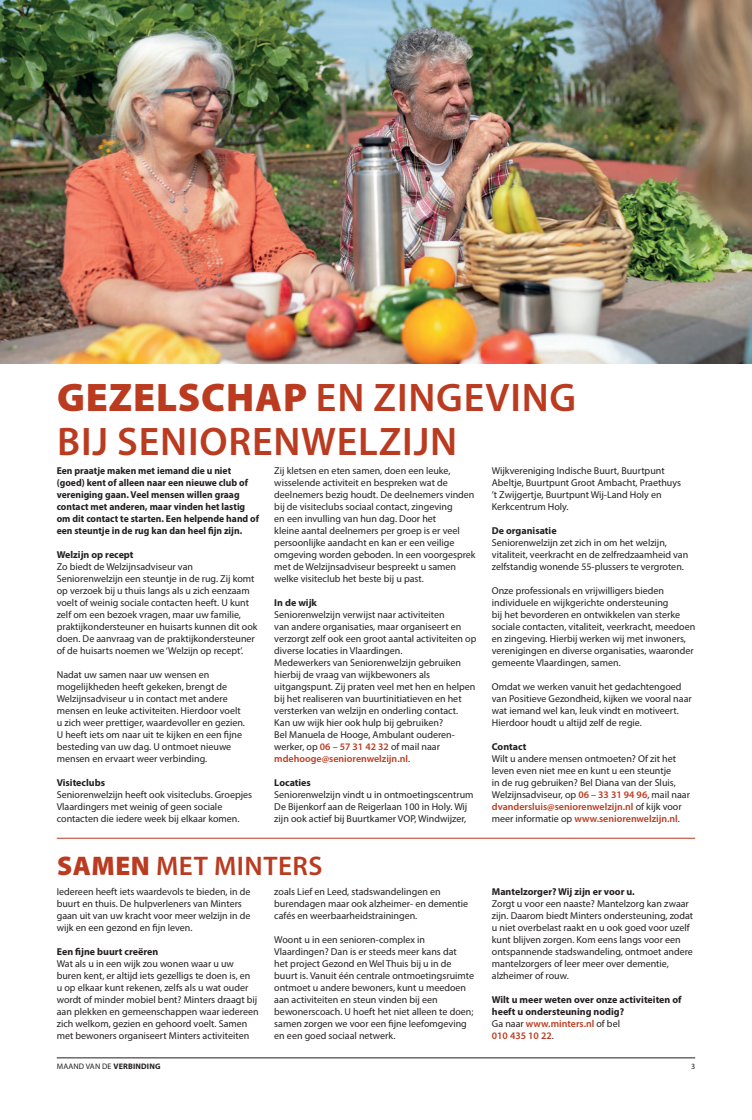
<style>
.page{position:relative;width:752px;height:1120px;background:#fff}
.page>*{position:absolute;margin:0;border:0;box-sizing:border-box;transform-origin:0 0}
.t1{font:600 40px/44px "Myriad Pro";letter-spacing:.02em;color:#ba3b1f}
.t2{font:600 27px "Myriad Pro";letter-spacing:.02em;color:#ba3b1f}
.t3{font:10px/12px "Myriad Pro";color:#231f20}
.t4{font:700 10px/12px "Myriad Pro";color:#231f20;scale:.96 1}
.t5{font:700 10px/12px "Myriad Pro";color:#231f20}
.t6{font:8px "Myriad Pro";letter-spacing:.02em;color:#231f20}
.s1{font-weight:900}
.s2{font-weight:600;color:#ba3b1f}
.s3{font-weight:400}
.s4{font-weight:700}
</style>
<div class="page">
<hr style="left:57px;top:1057px;width:637px;height:1px;background:#231f20">
<img style="left:0;top:0;width:751px;height:363px">
<hr style="left:57px;top:838px;width:637px;height:1px;background:#ba3b1f">
<h1 class="t1" style="left:57px;top:375px;width:520px"><span class="s1">GEZELSCHAP</span> EN ZINGEVING<br>BIJ SENIORENWELZIJN</h1>
<p class="t4" style="left:57px;top:465px;width:212px">Een praatje maken met iemand die u niet (goed) kent of alleen naar een nieuwe club of vereniging gaan. Veel mensen willen graag contact met anderen, maar vinden het lastig om dit contact te starten. Een helpende hand of een steuntje in de rug kan dan heel fijn zijn.</p>
<p class="t5" style="left:57px;top:549px;width:78px">Welzijn op recept</p>
<p class="t3" style="left:57px;top:561px;width:202px">Zo biedt de Welzijnsadviseur van Seniorenwelzijn een steuntje in de rug. Zij komt op verzoek bij u thuis langs als u zich eenzaam voelt of weinig sociale contacten heeft. U kunt zelf om een bezoek vragen, maar uw familie, praktijkondersteuner en huisarts kunnen dit ook doen. De aanvraag van de praktijkondersteuner of de huisarts noemen we ‘Welzijn op recept’.</p>
<p class="t3" style="left:57px;top:669px;width:190px">Nadat uw samen naar uw wensen en mogelijkheden heeft gekeken, brengt de Welzijnsadviseur u in contact met andere mensen en leuke activiteiten. Hierdoor voelt u zich weer prettiger, waardevoller en gezien.<br>U heeft iets om naar uit te kijken en een fijne besteding van uw dag. U ontmoet nieuwe mensen en ervaart weer verbinding.</p>
<p class="t5" style="left:57px;top:777px;width:50px">Visiteclubs</p>
<p class="t3" style="left:57px;top:789px;width:197px">Seniorenwelzijn heeft ook visiteclubs. Groepjes<br>Vlaardingers met weinig of geen sociale contacten die iedere week bij elkaar komen.</p>
<p class="t3" style="left:274px;top:465px;width:203px">Zij kletsen en eten samen, doen een leuke, wisselende activiteit en bespreken wat de deelnemers bezig houdt. De deelnemers vinden bij de visiteclubs sociaal contact, zingeving<br>en een invulling van hun dag. Door het<br>kleine aantal deelnemers per groep is er veel persoonlijke aandacht en kan er een veilige omgeving worden geboden. In een voorgesprek met de Welzijnsadviseur bespreekt u samen welke visiteclub het beste bij u past.</p>
<p class="t5" style="left:274px;top:597px;width:44px">In de wijk</p>
<p class="t3" style="left:274px;top:609px;width:203px">Seniorenwelzijn verwijst naar activiteiten<br>van andere organisaties, maar organiseert en verzorgt zelf ook een groot aantal activiteiten op diverse locaties in Vlaardingen.<br>Medewerkers van Seniorenwelzijn gebruiken hierbij de vraag van wijkbewoners als uitgangspunt. Zij praten veel met hen en helpen bij het realiseren van buurtinitiatieven en het versterken van welzijn en onderling contact.<br>Kan uw wijk hier ook hulp bij gebruiken?<br>Bel Manuela de Hooge, Ambulant ouderen&shy;werker, op <span class="s2">06 – 57 31 42 32</span> of mail naar <span class="s2">mdehooge@seniorenwelzijn.nl</span>.</p>
<p class="t5" style="left:274px;top:777px;width:38px">Locaties</p>
<p class="t3" style="left:274px;top:789px;width:201px">Seniorenwelzijn vindt u in ontmoetingscentrum<br>De Bijenkorf aan de Reigerlaan 100 in Holy. Wij zijn ook actief bij Buurtkamer VOP, Windwijzer,</p>
<p class="t3" style="left:491px;top:465px;width:190px">Wijkvereniging Indische Buurt, Buurtpunt Abeltje, Buurtpunt Groot Ambacht, Praethuys ’t Zwijgertje, Buurtpunt Wij-Land Holy en Kerkcentrum Holy.</p>
<p class="t5" style="left:491px;top:525px;width:66px">De organisatie</p>
<p class="t3" style="left:491px;top:537px;width:198px">Seniorenwelzijn zet zich in om het welzijn, vitaliteit, veerkracht en de zelfredzaamheid van zelfstandig wonende 55-plussers te vergroten.</p>
<p class="t3" style="left:491px;top:585px;width:205px">Onze professionals en vrijwilligers bieden individuele en wijkgerichte ondersteuning<br>bij het bevorderen en ontwikkelen van sterke sociale contacten, vitaliteit, veerkracht, meedoen en zingeving. Hierbij werken wij met inwoners, verenigingen en diverse organisaties, waaronder gemeente Vlaardingen, samen.</p>
<p class="t3" style="left:491px;top:681px;width:201px">Omdat we werken vanuit het gedachtengoed van Positieve Gezondheid, kijken we vooral naar wat iemand wel kan, leuk vindt en motiveert.<br>Hierdoor houdt u altijd zelf de regie.</p>
<p class="t5" style="left:491px;top:741px;width:36px">Contact</p>
<p class="t3" style="left:491px;top:753px;width:199px">Wilt u andere mensen ontmoeten? Of zit het leven even niet mee en kunt u een steuntje<br>in de rug gebruiken? Bel Diana van der Sluis, Welzijnsadviseur, op <span class="s2">06 – 33 31 94 96</span>, mail naar <span class="s2">dvandersluis@seniorenwelzijn.nl</span> of kijk voor meer informatie op <span class="s2">www.seniorenwelzijn.nl</span>.</p>
<h2 class="t2" style="left:57px;top:849px;width:267px"><span class="s1">SAMEN</span> MET MINTERS</h2>
<p class="t3" style="left:57px;top:885px;width:195px">Iedereen heeft iets waardevols te bieden, in de buurt en thuis. De hulpverleners van Minters gaan uit van uw kracht voor meer welzijn in de wijk en een gezond en fijn leven.</p>
<p class="t5" style="left:57px;top:945px;width:103px">Een fijne buurt creëren</p>
<p class="t3" style="left:57px;top:957px;width:203px">Wat als u in een wijk zou wonen waar u uw buren kent, er altijd iets gezelligs te doen is, en<br>u op elkaar kunt rekenen, zelfs als u wat ouder wordt of minder mobiel bent? Minters draagt bij aan plekken en gemeenschappen waar iedereen zich welkom, gezien en gehoord voelt. Samen met bewoners organiseert Minters activiteiten</p>
<p class="t3" style="left:274px;top:885px;width:195px">zoals Lief en Leed, stadswandelingen en burendagen maar ook alzheimer- en dementie cafés en weerbaarheidstrainingen.</p>
<p class="t3" style="left:274px;top:933px;width:201px">Woont u in een senioren-complex in Vlaardingen? Dan is er steeds meer kans dat<br>het project Gezond en Wel Thuis bij u in de buurt is. Vanuit één centrale ontmoetingsruimte ontmoet u andere bewoners, kunt u meedoen aan activiteiten en steun vinden bij een bewonerscoach. U hoeft het niet alleen te doen; samen zorgen we voor een fijne leefomgeving en een goed sociaal netwerk.</p>
<p class="t5" style="left:491px;top:885px;width:144px">Mantelzorger? Wij zijn er voor u.</p>
<p class="t3" style="left:491px;top:897px;width:203px">Zorgt u voor een naaste? Mantelzorg kan zwaar zijn. Daarom biedt Minters ondersteuning, zodat u niet overbelast raakt en u ook goed voor uzelf kunt blijven zorgen. Kom eens langs voor een ontspannende stadswandeling, ontmoet andere mantelzorgers of leer meer over dementie, alzheimer of rouw.</p>
<p class="t5" style="left:491px;top:993px;width:191px">Wilt u meer weten over onze activiteiten of heeft u ondersteuning nodig?<br><span class="s3">Ga naar</span> <span class="s2">www.minters.nl</span> <span class="s3">of bel<br></span><span class="s2">010 435 10 22</span><span class="s3">.</span></p>
<p class="t6" style="left:57px;top:1061px;width:105px">MAAND VAN DE <span class="s4">VERBINDING</span></p>
<p class="t6" style="left:690px;top:1061px;width:6px">3</p>
</div>
